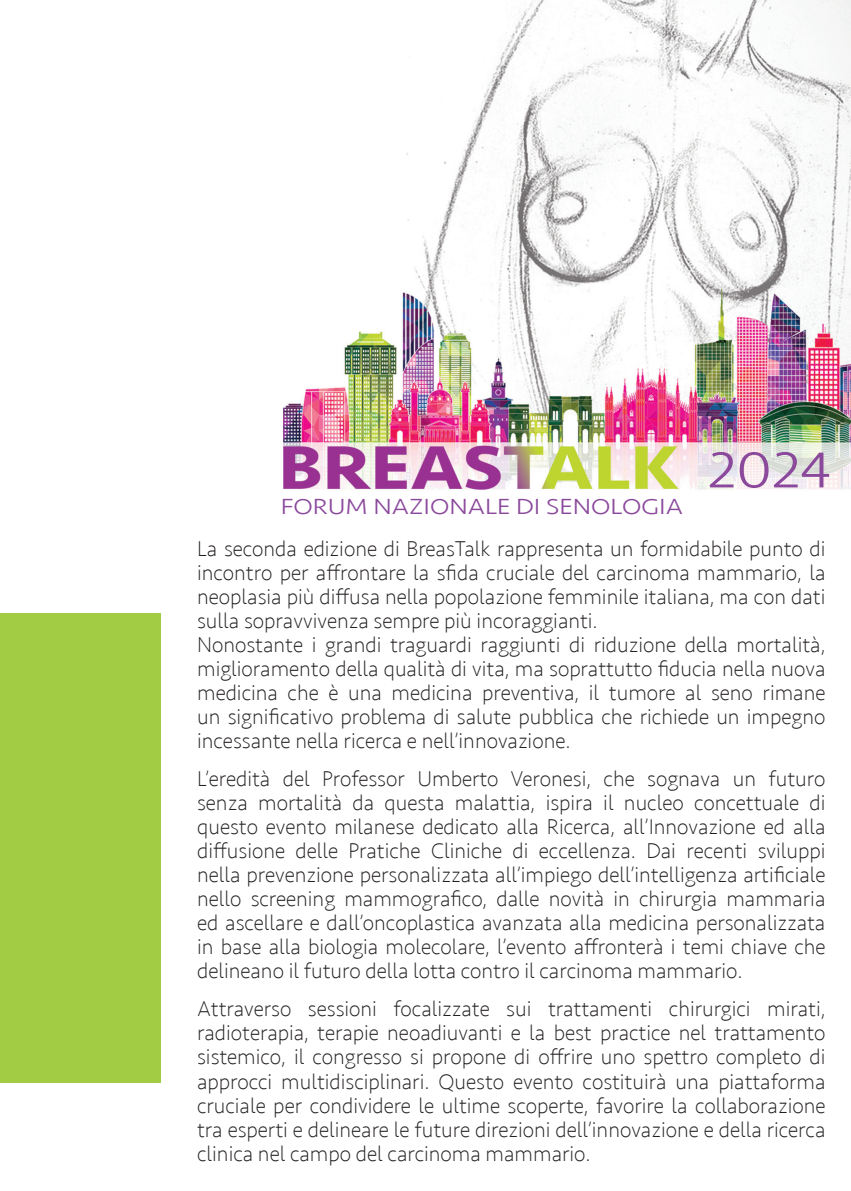
<style>
.page{position:relative;width:851px;height:1191px;background:#fff}
.page>*{position:absolute;margin:0;border:0;box-sizing:border-box;transform-origin:0 0}
.t1{font:300 52.2px "Seravek";color:#8b499c;scale:1.18 1}
.t2{font:300 22.6px "Seravek";color:#8b499c;scale:1.18 1}
.t3{font:200 22px/24px "Seravek";color:#231f20;text-align:justify}
</style>
<div class="page">
<img style="left:283px;top:0;width:567px;height:490px">
<div style="left:0;top:613px;width:160px;height:470px;background:#a1cc43"></div>
<p class="t1" style="left:707px;top:439px;width:106px">2024</p>
<p class="t2" style="left:281px;top:493px;width:342px">FORUM NAZIONALE DI SENOLOGIA</p>
<p class="t3" style="left:197px;top:537px;width:629px">La seconda edizione di BreasTalk rappresenta un formidabile punto di incontro per affrontare la sfida cruciale del carcinoma mammario, la neoplasia più diffusa nella popolazione femminile italiana, ma con dati sulla sopravvivenza sempre più incoraggianti.</p>
<p class="t3" style="left:197px;top:633px;width:629px">Nonostante i grandi traguardi raggiunti di riduzione della mortalità, miglioramento della qualità di vita, ma soprattutto fiducia nella nuova medicina che è una medicina preventiva, il tumore al seno rimane un significativo problema di salute pubblica che richiede un impegno incessante nella ricerca e nell’innovazione.</p>
<p class="t3" style="left:197px;top:767px;width:629px">L’eredità del Professor Umberto Veronesi, che sognava un futuro senza mortalità da questa malattia, ispira il nucleo concettuale di questo evento milanese dedicato alla Ricerca, all’Innovazione ed alla diffusione delle Pratiche Cliniche di eccellenza. Dai recenti sviluppi nella prevenzione personalizzata all’impiego dell’intelligenza artificiale nello screening mammografico, dalle novità in chirurgia mammaria ed ascellare e dall’oncoplastica avanzata alla medicina personalizzata in base alla biologia molecolare, l’evento affronterà i temi chiave che delineano il futuro della lotta contro il carcinoma mammario.</p>
<p class="t3" style="left:197px;top:997px;width:629px">Attraverso sessioni focalizzate sui trattamenti chirurgici mirati, radioterapia, terapie neoadiuvanti e la best practice nel trattamento sistemico, il congresso si propone di offrire uno spettro completo di approcci multidisciplinari. Questo evento costituirà una piattaforma cruciale per condividere le ultime scoperte, favorire la collaborazione tra esperti e delineare le future direzioni dell’innovazione e della ricerca clinica nel campo del carcinoma mammario.</p>
</div>
